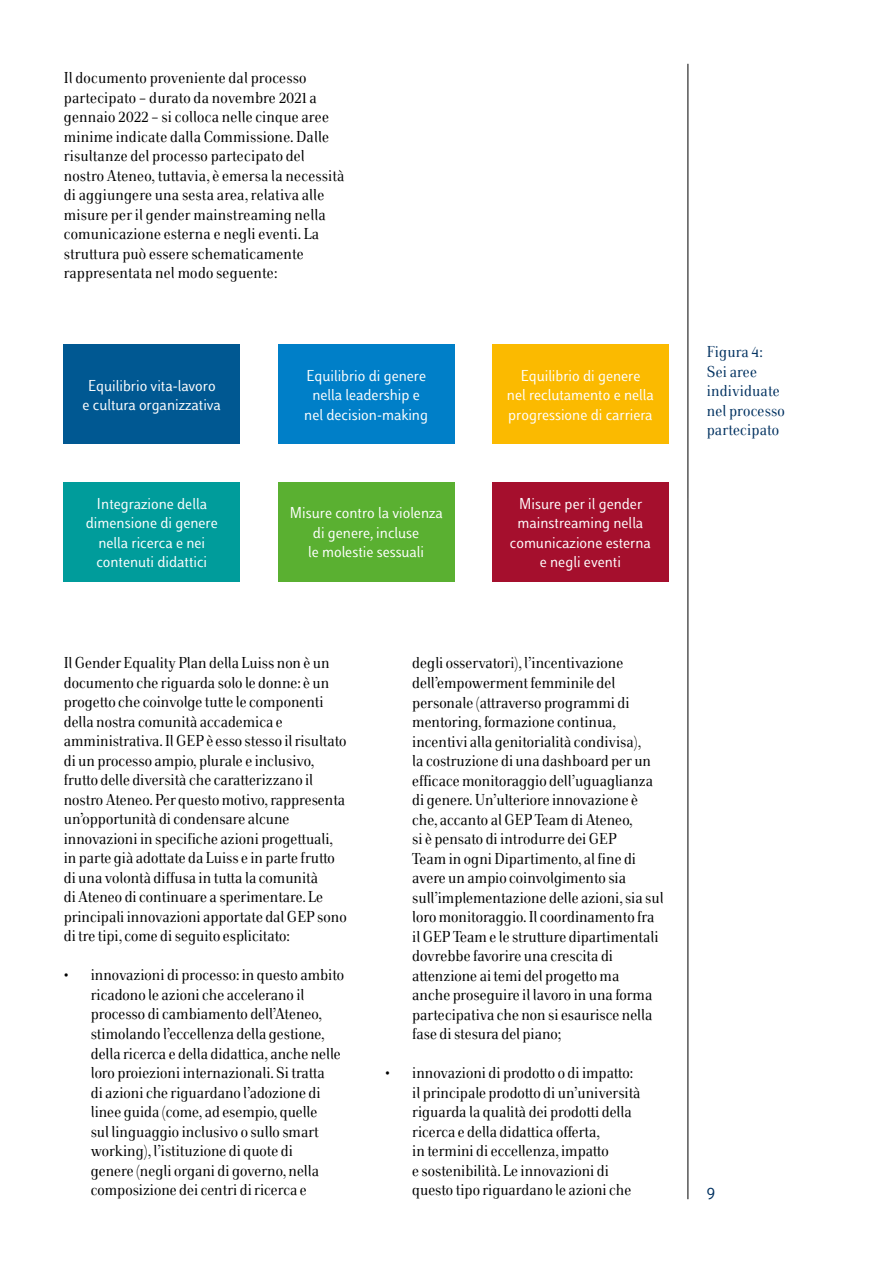
<style>
.page{position:relative;width:893px;height:1263px;background:#fff}
.page>*{position:absolute;margin:0;border:0;box-sizing:border-box;transform-origin:0 0}
.t1{font:18px "Luiss Sans";color:#003160}
.t2{font:16.5px/19.5px "Luiss Serif";letter-spacing:-.01em;color:#000}
.t3{font:16.5px/19.5px "Luiss Sans";color:#fff;text-align:center}
.t4{font:16.5px/19.5px "Luiss Serif";color:#003160}
</style>
<div class="page">
<hr style="left:688px;top:64px;width:1px;height:1135px;background:#000">
<div style="left:278px;top:345px;width:176px;height:99px;background:#007fc8"></div>
<div style="left:492px;top:482px;width:176px;height:99px;background:#a50f2d"></div>
<div style="left:278px;top:482px;width:176px;height:99px;background:#5ab031"></div>
<div style="left:64px;top:482px;width:176px;height:99px;background:#009c9b"></div>
<div style="left:492px;top:345px;width:176px;height:99px;background:#fbba00"></div>
<div style="left:64px;top:345px;width:176px;height:99px;background:#005892"></div>
<p class="t2" style="left:64px;top:68px;width:283px">Il documento proveniente dal processo partecipato – durato da novembre 2021 a gennaio 2022 – si colloca nelle cinque aree minime indicate dalla Commissione. Dalle risultanze del processo partecipato del nostro Ateneo, tuttavia, è emersa la necessità di aggiungere una sesta area, relativa alle misure per il gender mainstreaming nella comunicazione esterna e negli eventi. La struttura può essere schematicamente rappresentata nel modo seguente:</p>
<p class="t3" style="left:83px;top:376px;width:140px">Equilibrio vita-lavoro e cultura organizzativa</p>
<p class="t3" style="left:86px;top:493px;width:133px">Integrazione della dimensione di genere nella ricerca e nei contenuti didattici</p>
<p class="t3" style="left:304px;top:366px;width:125px">Equilibrio di genere nella leadership e nel decision-making</p>
<p class="t3" style="left:289px;top:503px;width:155px">Misure contro la violenza di genere, incluse<br>le molestie sessuali</p>
<p class="t3" style="left:507px;top:366px;width:149px">Equilibrio di genere<br>nel reclutamento e nella progressione di carriera</p>
<p class="t3" style="left:510px;top:493px;width:142px">Misure per il gender mainstreaming nella comunicazione esterna e negli eventi</p>
<p class="t2" style="left:64px;top:653px;width:285px">Il Gender Equality Plan della Luiss non è un documento che riguarda solo le donne: è un progetto che coinvolge tutte le componenti della nostra comunità accademica e amministrativa. Il GEP è esso stesso il risultato di un processo ampio, plurale e inclusivo, frutto delle diversità che caratterizzano il nostro Ateneo. Per questo motivo, rappresenta un’opportunità di condensare alcune innovazioni in specifiche azioni progettuali, in parte già adottate da Luiss e in parte frutto di una volontà diffusa in tutta la comunità<br>di Ateneo di continuare a sperimentare. Le principali innovazioni apportate dal GEP sono di tre tipi, come di seguito esplicitato:</p>
<p class="t2" style="left:91px;top:965px;width:255px;text-indent:-27px">• innovazioni di processo: in questo ambito ricadono le azioni che accelerano il processo di cambiamento dell’Ateneo, stimolando l’eccellenza della gestione, della ricerca e della didattica, anche nelle loro proiezioni internazionali. Si tratta<br>di azioni che riguardano l’adozione di linee guida (come, ad esempio, quelle<br>sul linguaggio inclusivo o sullo smart working), l’istituzione di quote di<br>genere (negli organi di governo, nella composizione dei centri di ricerca e</p>
<p class="t2" style="left:412px;top:653px;width:253px">degli osservatori), l’incentivazione dell’empowerment femminile del personale (attraverso programmi di mentoring, formazione continua, incentivi alla genitorialità condivisa),<br>la costruzione di una dashboard per un efficace monitoraggio dell’uguaglianza di genere. Un’ulteriore innovazione è che, accanto al GEP Team di Ateneo,<br>si è pensato di introdurre dei GEP<br>Team in ogni Dipartimento, al fine di avere un ampio coinvolgimento sia sull’implementazione delle azioni, sia sul loro monitoraggio. Il coordinamento fra il GEP Team e le strutture dipartimentali dovrebbe favorire una crescita di attenzione ai temi del progetto ma<br>anche proseguire il lavoro in una forma partecipativa che non si esaurisce nella fase di stesura del piano;</p>
<p class="t2" style="left:412px;top:1063px;width:230px;text-indent:-27px">• innovazioni di prodotto o di impatto: il principale prodotto di un’università riguarda la qualità dei prodotti della ricerca e della didattica offerta,<br>in termini di eccellenza, impatto<br>e sostenibilità. Le innovazioni di questo tipo riguardano le azioni che</p>
<p class="t4" style="left:707px;top:342px;width:80px">Figura 4:<br>Sei aree individuate nel processo partecipato</p>
<p class="t1" style="left:707px;top:1183px;width:10px">9</p>
</div>
